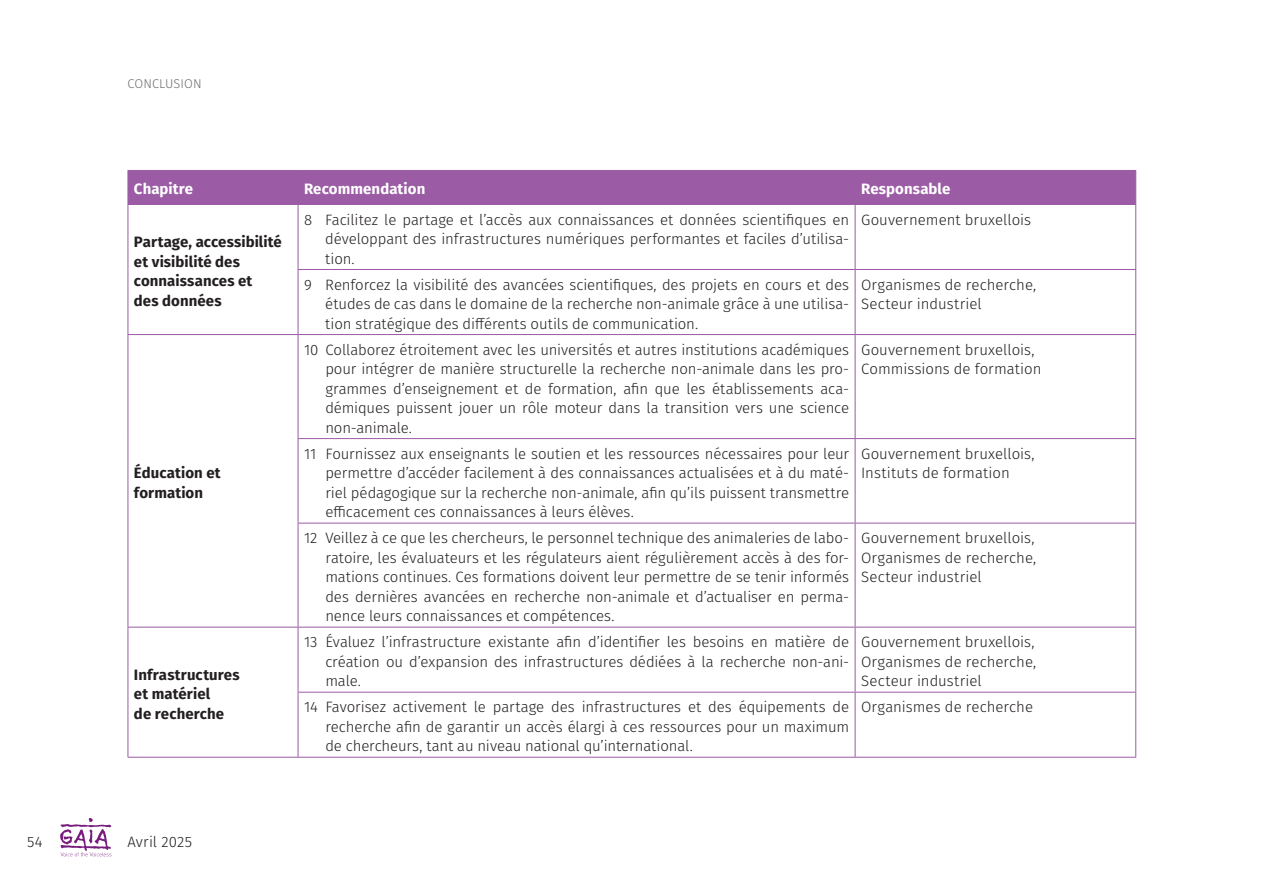
<style>
.page{position:relative;width:1263px;height:893px;background:#fff}
.page>*{position:absolute;margin:0;border:0;box-sizing:border-box;transform-origin:0 0}
.t1{font:300 15px/19.5px "Fira Sans";color:#231f20;text-align:justify}
.t2{font:700 15px/19.5px "Fira Sans";letter-spacing:.005em;color:#231f20}
.t3{font:700 15px "Fira Sans";letter-spacing:.005em;color:#fff}
.t4{font:300 12.75px "Fira Sans";letter-spacing:.01em;color:#6c6d70}
</style>
<div class="page">
<div style="left:129px;top:171px;width:1006px;height:33px;background:#9b5ba5"></div>
<hr style="left:128px;top:205px;width:1px;height:64px;background:#9b5ba5">
<hr style="left:128px;top:269px;width:1px;height:65px;background:#9b5ba5">
<hr style="left:298px;top:205px;width:1px;height:64px;background:#9b5ba5">
<hr style="left:855px;top:205px;width:1px;height:64px;background:#9b5ba5">
<hr style="left:1135px;top:205px;width:1px;height:64px;background:#9b5ba5">
<hr style="left:298px;top:269px;width:557px;height:1px;background:#9b5ba5">
<hr style="left:298px;top:270px;width:1px;height:64px;background:#9b5ba5">
<hr style="left:855px;top:269px;width:281px;height:1px;background:#9b5ba5">
<hr style="left:855px;top:270px;width:1px;height:64px;background:#9b5ba5">
<hr style="left:1135px;top:270px;width:1px;height:64px;background:#9b5ba5">
<hr style="left:128px;top:334px;width:170px;height:1px;background:#9b5ba5">
<hr style="left:128px;top:335px;width:1px;height:104px;background:#9b5ba5">
<hr style="left:128px;top:439px;width:1px;height:84px;background:#9b5ba5">
<hr style="left:128px;top:523px;width:1px;height:104px;background:#9b5ba5">
<hr style="left:298px;top:334px;width:557px;height:1px;background:#9b5ba5">
<hr style="left:298px;top:335px;width:1px;height:103px;background:#9b5ba5">
<hr style="left:855px;top:334px;width:281px;height:1px;background:#9b5ba5">
<hr style="left:855px;top:335px;width:1px;height:103px;background:#9b5ba5">
<hr style="left:1135px;top:335px;width:1px;height:103px;background:#9b5ba5">
<hr style="left:298px;top:438px;width:557px;height:1px;background:#9b5ba5">
<hr style="left:298px;top:439px;width:1px;height:84px;background:#9b5ba5">
<hr style="left:855px;top:438px;width:281px;height:1px;background:#9b5ba5">
<hr style="left:855px;top:439px;width:1px;height:84px;background:#9b5ba5">
<hr style="left:1135px;top:439px;width:1px;height:84px;background:#9b5ba5">
<hr style="left:298px;top:523px;width:557px;height:1px;background:#9b5ba5">
<hr style="left:298px;top:523px;width:1px;height:104px;background:#9b5ba5">
<hr style="left:855px;top:523px;width:281px;height:1px;background:#9b5ba5">
<hr style="left:855px;top:523px;width:1px;height:104px;background:#9b5ba5">
<hr style="left:1135px;top:523px;width:1px;height:104px;background:#9b5ba5">
<hr style="left:128px;top:627px;width:170px;height:1px;background:#9b5ba5">
<hr style="left:128px;top:627px;width:1px;height:65px;background:#9b5ba5">
<hr style="left:128px;top:692px;width:1px;height:65px;background:#9b5ba5">
<hr style="left:298px;top:627px;width:557px;height:1px;background:#9b5ba5">
<hr style="left:298px;top:627px;width:1px;height:65px;background:#9b5ba5">
<hr style="left:855px;top:627px;width:281px;height:1px;background:#9b5ba5">
<hr style="left:855px;top:627px;width:1px;height:65px;background:#9b5ba5">
<hr style="left:1135px;top:627px;width:1px;height:65px;background:#9b5ba5">
<hr style="left:298px;top:692px;width:557px;height:1px;background:#9b5ba5">
<hr style="left:298px;top:692px;width:1px;height:65px;background:#9b5ba5">
<hr style="left:855px;top:692px;width:281px;height:1px;background:#9b5ba5">
<hr style="left:855px;top:692px;width:1px;height:65px;background:#9b5ba5">
<hr style="left:1135px;top:692px;width:1px;height:65px;background:#9b5ba5">
<hr style="left:128px;top:757px;width:170px;height:1px;background:#9b5ba5">
<hr style="left:298px;top:757px;width:557px;height:1px;background:#9b5ba5">
<hr style="left:855px;top:757px;width:281px;height:1px;background:#9b5ba5">
<hr style="left:128px;top:170px;width:170px;height:1px;background:#9b5ba5">
<hr style="left:128px;top:171px;width:1px;height:33px;background:#9b5ba5">
<hr style="left:298px;top:170px;width:557px;height:1px;background:#9b5ba5">
<hr style="left:298px;top:171px;width:1px;height:33px;background:#9b5ba5">
<hr style="left:855px;top:170px;width:281px;height:1px;background:#9b5ba5">
<hr style="left:855px;top:171px;width:1px;height:33px;background:#9b5ba5">
<hr style="left:1135px;top:171px;width:1px;height:33px;background:#9b5ba5">
<hr style="left:128px;top:204px;width:170px;height:1px;background:#9b5ba5">
<hr style="left:298px;top:204px;width:557px;height:1px;background:#9b5ba5">
<hr style="left:855px;top:204px;width:281px;height:1px;background:#9b5ba5">
<svg style="left:60px;top:818px;width:51px;height:38px"></svg>
<p class="t4" style="left:128px;top:75px;width:76px">CONCLUSION</p>
<p class="t3" style="left:134px;top:177px;width:61px">Chapitre</p>
<p class="t3" style="left:304px;top:177px;width:123px">Recommendation</p>
<p class="t3" style="left:861px;top:177px;width:91px">Responsable</p>
<p class="t2" style="left:134px;top:231px;width:149px">Partage, accessibilité et visibilité des connaissances et<br>des données</p>
<p class="t1" style="left:325px;top:209px;width:525px;text-indent:-21px">8 Facilitez le partage et l’accès aux connaissances et données scientifiques en développant des infrastructures numériques performantes et faciles d’utilisa&shy;tion.</p>
<p class="t1" style="left:861px;top:209px;width:171px">Gouvernement bruxellois</p>
<p class="t1" style="left:325px;top:274px;width:525px;text-indent:-21px">9 Renforcez la visibilité des avancées scientifiques, des projets en cours et des études de cas dans le domaine de la recherche non-animale grâce à une utilisa&shy;tion stratégique des différents outils de communication.</p>
<p class="t1" style="left:861px;top:274px;width:177px">Organismes de recherche,<br>Secteur industriel</p>
<p class="t2" style="left:134px;top:462px;width:88px">Éducation et formation</p>
<p class="t2" style="left:134px;top:664px;width:107px">Infrastructures et matériel<br>de recherche</p>
<p class="t1" style="left:27px;top:831px;width:17px">54</p>
<p class="t1" style="left:128px;top:831px;width:66px">Avril 2025</p>
<p class="t1" style="left:325px;top:339px;width:525px;text-indent:-21px">10 Collaborez étroitement avec les universités et autres institutions académiques pour intégrer de manière structurelle la recherche non-animale dans les pro&shy;grammes d’enseignement et de formation, afin que les établissements aca&shy;démiques puissent jouer un rôle moteur dans la transition vers une science non-animale.</p>
<p class="t1" style="left:861px;top:339px;width:182px">Gouvernement bruxellois,<br>Commissions de formation</p>
<p class="t1" style="left:325px;top:443px;width:525px;text-indent:-21px">11 Fournissez aux enseignants le soutien et les ressources nécessaires pour leur permettre d’accéder facilement à des connaissances actualisées et à du maté&shy;riel pédagogique sur la recherche non-animale, afin qu’ils puissent transmettre efficacement ces connaissances à leurs élèves.</p>
<p class="t1" style="left:861px;top:443px;width:175px">Gouvernement bruxellois,<br>Instituts de formation</p>
<p class="t1" style="left:325px;top:528px;width:525px;text-indent:-21px">12 Veillez à ce que les chercheurs, le personnel technique des animaleries de labo&shy;ratoire, les évaluateurs et les régulateurs aient régulièrement accès à des for&shy;mations continues. Ces formations doivent leur permettre de se tenir informés des dernières avancées en recherche non-animale et d’actualiser en perma&shy;nence leurs connaissances et compétences.</p>
<p class="t1" style="left:861px;top:528px;width:177px">Gouvernement bruxellois, Organismes de recherche, Secteur industriel</p>
<p class="t1" style="left:325px;top:632px;width:525px;text-indent:-21px">13 Évaluez l’infrastructure existante afin d’identifier les besoins en matière de création ou d’expansion des infrastructures dédiées à la recherche non-ani&shy;male.</p>
<p class="t1" style="left:861px;top:632px;width:177px">Gouvernement bruxellois, Organismes de recherche, Secteur industriel</p>
<p class="t1" style="left:325px;top:697px;width:525px;text-indent:-21px">14 Favorisez activement le partage des infrastructures et des équipements de recherche afin de garantir un accès élargi à ces ressources pour un maximum de chercheurs, tant au niveau national qu’international.</p>
<p class="t1" style="left:861px;top:697px;width:173px">Organismes de recherche</p>
</div>
